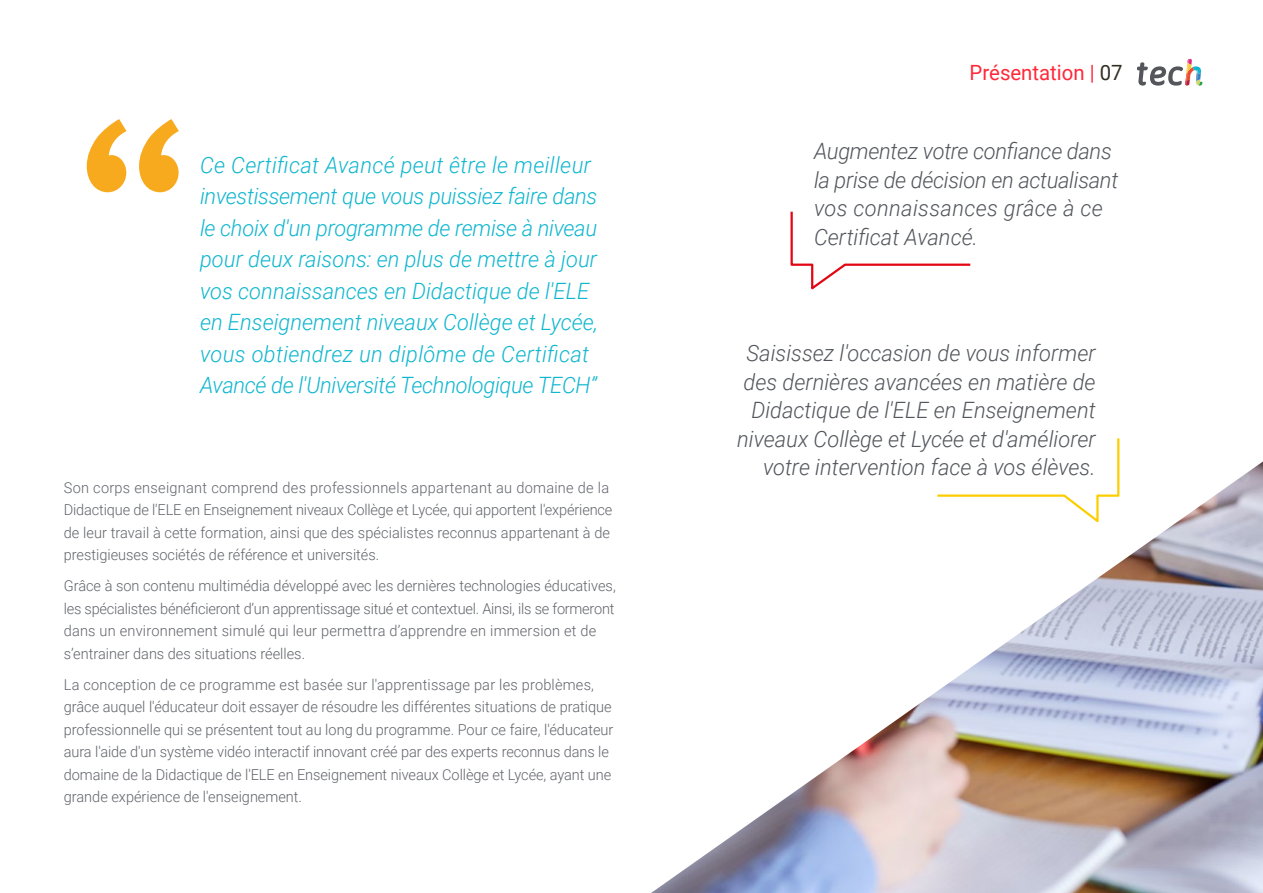
<style>
.page{position:relative;width:1263px;height:893px;background:#fff}
.page>*{position:absolute;margin:0;border:0;box-sizing:border-box;transform-origin:0 0}
.t1{font:italic 300 22.5px/31.5px "Roboto";color:#0fb6cf}
.t2{font:italic 300 22.5px/28.5px "Roboto";color:#52555b;text-align:right}
.t3{font:21px "Roboto";color:#ff293a}
.t4{font:300 15px/22.5px "Roboto";color:#61646a}
.s1{color:#312e20}
</style>
<div class="page">
<svg style="left:87px;top:119px;width:92px;height:73px"></svg>
<img style="left:651px;top:461px;width:612px;height:432px">
<svg style="left:935px;top:438px;width:185px;height:88px"></svg>
<svg style="left:790px;top:211px;width:181px;height:79px"></svg>
<svg style="left:1137px;top:59px;width:65px;height:27px"></svg>
<p class="t1" style="left:200px;top:148px;width:399px">Ce Certificat Avancé peut être le meilleur investissement que vous puissiez faire dans le choix d'un programme de remise à niveau pour deux raisons: en plus de mettre à jour vos connaissances en Didactique de l'ELE en Enseignement niveaux Collège et Lycée, vous obtiendrez un diplôme de Certificat Avancé de l'Université Technologique TECH”</p>
<p class="t4" style="left:64px;top:476px;width:550px">Son corps enseignant comprend des professionnels appartenant au domaine de la Didactique de l'ELE en Enseignement niveaux Collège et Lycée, qui apportent l'expérience de leur travail à cette formation, ainsi que des spécialistes reconnus appartenant à de prestigieuses sociétés de référence et universités.</p>
<p class="t4" style="left:64px;top:574px;width:553px">Grâce à son contenu multimédia développé avec les dernières technologies éducatives, les spécialistes bénéficieront d’un apprentissage situé et contextuel. Ainsi, ils se formeront dans un environnement simulé qui leur permettra d’apprendre en immersion et de s’entrainer dans des situations réelles.</p>
<p class="t4" style="left:64px;top:673px;width:551px">La conception de ce programme est basée sur l'apprentissage par les problèmes, grâce auquel l'éducateur doit essayer de résoudre les différentes situations de pratique professionnelle qui se présentent tout au long du programme. Pour ce faire, l'éducateur aura l'aide d'un système vidéo interactif innovant créé par des experts reconnus dans le domaine de la Didactique de l'ELE en Enseignement niveaux Collège et Lycée, ayant une grande expérience de l'enseignement.</p>
<h2 class="t3" style="left:970px;top:57px;width:155px">Présentation | <span class="s1">07</span></h2>
<h1 class="t2" style="left:814px;top:136px;width:306px;text-align:left">Augmentez votre confiance dans la prise de décision en actualisant vos connaissances grâce à ce<br>Certificat Avancé.</h1>
<h1 class="t2" style="left:737px;top:338px;width:360px">Saisissez l'occasion de vous informer des dernières avancées en matière de Didactique de l'ELE en Enseignement niveaux Collège et Lycée et d'améliorer votre intervention face à vos élèves.</h1>
</div>
